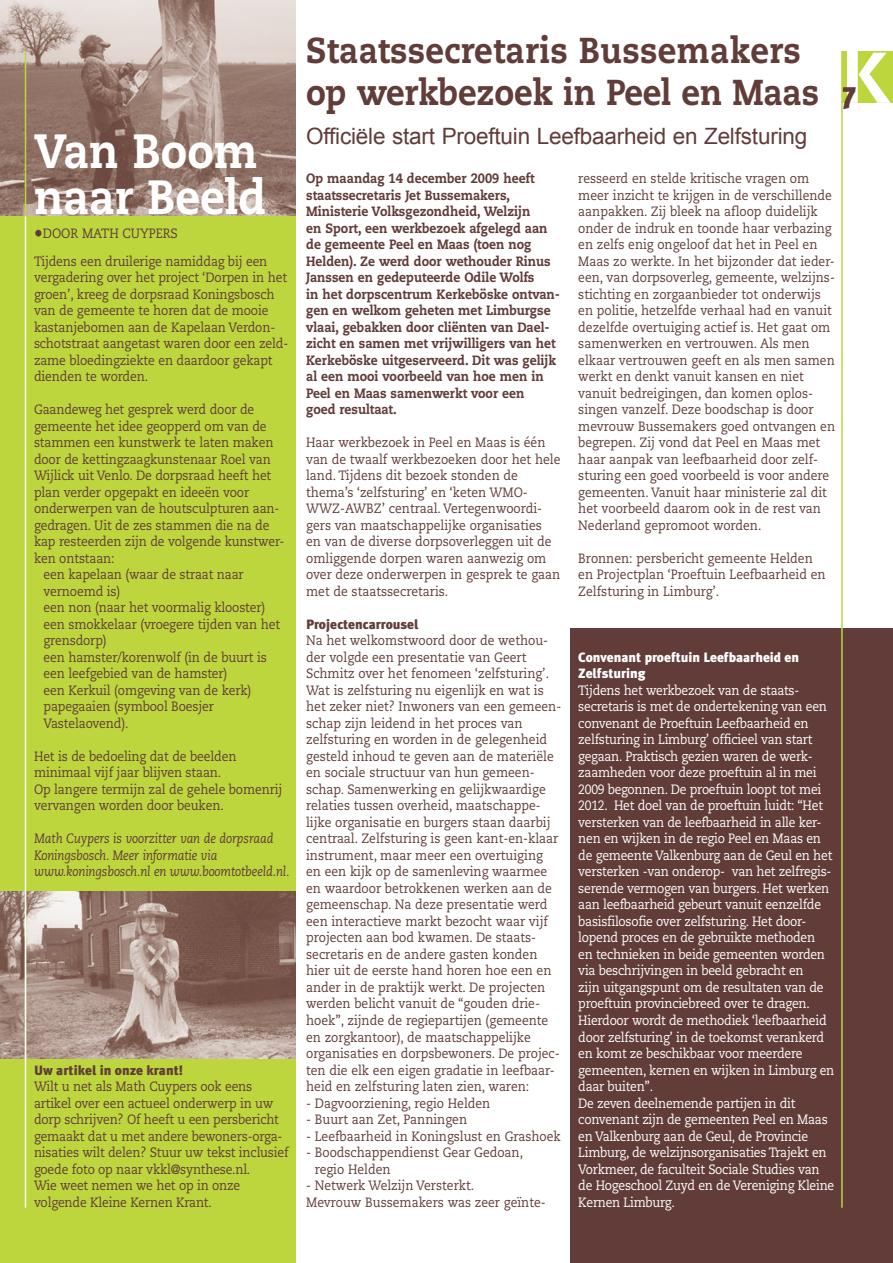
<style>
.page{position:relative;width:893px;height:1263px;background:#fff}
.page>*{position:absolute;margin:0;border:0;box-sizing:border-box;transform-origin:0 0}
.t1{font:500 99px "Meta Plus";color:#fff}
._7__kop{font:800 48px/46.5px "Caecilia LT Std";color:#fff;scale:.9 1}
._7__kop-2{font:800 36px/42px "Caecilia LT Std";letter-spacing:.01em;color:#613c38;scale:.9 1}
.t2{font:900 30px "Meta Plus";color:#613c38}
.Kop_2{font:22.5px "Arial";letter-spacing:-.01em;color:#613c38}
._1__Tekst{font:13.5px/16.5px "Caecilia LT Std";color:#613c38;scale:.9 1}
._1__Tekst-2{font:13.5px/16.5px "Caecilia LT Std";letter-spacing:-.02em;color:#fff;scale:.9 1}
._3__intro{font:800 13.5px/16.5px "Caecilia LT Std";color:#613c38;scale:.9 1}
._1__Tekst-3{font:italic 13.5px/16.5px "Caecilia LT Std";letter-spacing:-.01em;color:#613c38;scale:.9 1}
._2__tussenkop{font:900 13.5px/16.5px "Meta Plus";color:#fff}
._2__tussenkop-2{font:900 13.5px "Meta Plus";color:#613c38}
.s1{font-size:19.5px}
.s2{color:#bdd63e}
</style>
<div class="page">
<div style="left:842px;top:51px;width:51px;height:52px;background:#bdd63e"></div>
<div style="left:0;top:0;width:295px;height:1263px;background:#bdd63e"></div>
<div style="left:570px;top:629px;width:323px;height:634px;background:#613c38"></div>
<img style="left:0;top:0;width:295px;height:216px">
<hr style="left:841px;top:51px;width:2px;height:1157px;background:#bdd63e">
<img style="left:0;top:891px;width:295px;height:167px">
<hr style="left:25px;top:51px;width:1px;height:1157px;background:#bdd63e">
<hr style="left:25px;top:216px;width:1px;height:992px;background:#fff">
<p class="_7__kop" style="left:34px;top:128px;width:260px">Van Boom naar Beeld</p>
<p class="_1__Tekst" style="left:34px;top:225px;width:31px"><span class="s1">•</span>Door</p>
<p class="_1__Tekst" style="left:82px;top:225px;width:23px">Math</p>
<p class="_1__Tekst" style="left:122px;top:225px;width:38px">Cuypers</p>
<p class="_1__Tekst" style="left:34px;top:253px;width:284px">Tijdens een druilerige namiddag bij een vergadering over het project ‘Dorpen in het groen’, kreeg de dorpsraad Koningsbosch van de gemeente te horen dat de mooie kastanjebomen aan de Kapelaan Verdon&shy;schotstraat aangetast waren door een zeld&shy;zame bloedingziekte en daardoor gekapt dienden te worden.</p>
<p class="_1__Tekst" style="left:34px;top:402px;width:280px">Gaandeweg het gesprek werd door de gemeente het idee geopperd om van de stammen een kunstwerk te laten maken door de kettingzaagkunstenaar Roel van Wijlick uit Venlo. De dorpsraad heeft het plan verder opgepakt en ideeën voor onderwerpen van de houtsculpturen aan&shy;gedragen. Uit de zes stammen die na de kap resteerden zijn de volgende kunstwer&shy;ken ontstaan:</p>
<p class="_1__Tekst" style="left:44px;top:567px;width:224px;text-indent:-10px"><span class="s2">•</span> een kapelaan (waar de straat naar vernoemd is)</p>
<p class="_1__Tekst" style="left:34px;top:600px;width:259px"><span class="s2">•</span> een non (naar het voormalig klooster)</p>
<p class="_1__Tekst" style="left:44px;top:616px;width:264px;text-indent:-10px"><span class="s2">•</span> een smokkelaar (vroegere tijden van het grensdorp)</p>
<p class="_1__Tekst" style="left:44px;top:649px;width:250px;text-indent:-10px"><span class="s2">•</span> een hamster/korenwolf (in de buurt is een leefgebied van de hamster)</p>
<p class="_1__Tekst" style="left:34px;top:682px;width:243px"><span class="s2">•</span> een Kerkuil (omgeving van de kerk)</p>
<p class="_1__Tekst" style="left:44px;top:699px;width:191px;text-indent:-10px"><span class="s2">•</span> papegaaien (symbool Boesjer<br>Vastelaovend).</p>
<p class="_1__Tekst" style="left:34px;top:748px;width:277px">Het is de bedoeling dat de beelden minimaal vijf jaar blijven staan.<br>Op langere termijn zal de gehele bomenrij vervangen worden door beuken.</p>
<p class="_1__Tekst-3" style="left:34px;top:831px;width:285px">Math Cuypers is voorzitter van de dorpsraad<br>Koningsbosch. Meer informatie via www.koningsbosch.nl en www.boomtotbeeld.nl.</p>
<p class="_2__tussenkop-2" style="left:34px;top:1062px;width:151px">Uw artikel in onze krant!</p>
<p class="_1__Tekst" style="left:34px;top:1078px;width:284px">Wilt u net als Math Cuypers ook eens artikel over een actueel onderwerp in uw dorp schrijven? Of heeft u een persbericht gemaakt dat u met andere bewoners-orga&shy;nisaties wilt delen? Stuur uw tekst inclusief goede foto op naar vkkl@synthese.nl.<br>Wie weet nemen we het op in onze volgende Kleine Kernen Krant.</p>
<p class="t1" style="left:839px;top:11px;width:52px">k</p>
<p class="_7__kop-2" style="left:306px;top:29px;width:571px">Staatssecretaris Bussemakers op werkbezoek in Peel en Maas</p>
<p class="Kop_2" style="left:306px;top:121px;width:503px">Officiële start Proeftuin Leefbaarheid en Zelfsturing</p>
<p class="_1__Tekst" style="left:578px;top:171px;width:287px">resseerd en stelde kritische vragen om meer inzicht te krijgen in de verschillende aanpakken. Zij bleek na afloop duidelijk onder de indruk en toonde haar verbazing en zelfs enig ongeloof dat het in Peel en Maas zo werkte. In het bijzonder dat ieder&shy;een, van dorpsoverleg, gemeente, welzijns&shy;stichting en zorgaanbieder tot onderwijs en politie, hetzelfde verhaal had en vanuit dezelfde overtuiging actief is. Het gaat om samenwerken en vertrouwen. Als men elkaar vertrouwen geeft en als men samen werkt en denkt vanuit kansen en niet vanuit bedreigingen, dan komen oplos&shy;singen vanzelf. Deze boodschap is door mevrouw Bussemakers goed ontvangen en begrepen. Zij vond dat Peel en Maas met haar aanpak van leefbaarheid door zelf&shy;sturing een goed voorbeeld is voor andere gemeenten. Vanuit haar ministerie zal dit het voorbeeld daarom ook in de rest van Nederland gepromoot worden.</p>
<p class="_1__Tekst" style="left:578px;top:550px;width:276px">Bronnen: persbericht gemeente Helden en Projectplan ‘Proeftuin Leefbaarheid en<br>Zelfsturing in Limburg’.</p>
<p class="t2" style="left:843px;top:75px;width:14px">7</p>
<p class="_3__intro" style="left:306px;top:170px;width:284px">Op maandag 14 december 2009 heeft staatssecretaris Jet Bussemakers, Ministerie Volksgezondheid, Welzijn<br>en Sport, een werkbezoek afgelegd aan de gemeente Peel en Maas (toen nog Helden). Ze werd door wethouder Rinus Janssen en gedeputeerde Odile Wolfs<br>in het dorpscentrum Kerkeböske ontvan&shy;gen en welkom geheten met Limburgse vlaai, gebakken door cliënten van Dael&shy;zicht en samen met vrijwilligers van het Kerkeböske uitgeserveerd. Dit was gelijk al een mooi voorbeeld van hoe men in Peel en Maas samenwerkt voor een<br>goed resultaat.</p>
<p class="_1__Tekst" style="left:306px;top:435px;width:284px">Haar werkbezoek in Peel en Maas is één van de twaalf werkbezoeken door het hele land. Tijdens dit bezoek stonden de thema’s ‘zelfsturing’ en ‘keten WMO-WWZ-AWBZ’ centraal. Vertegenwoordi&shy;gers van maatschappelijke organisaties<br>en van de diverse dorpsoverleggen uit de omliggende dorpen waren aanwezig om over deze onderwerpen in gesprek te gaan met de staatssecretaris.</p>
<p class="_2__tussenkop-2" style="left:306px;top:616px;width:114px">Projectencarrousel</p>
<p class="_1__Tekst" style="left:306px;top:633px;width:285px">Na het welkomstwoord door de wethou&shy;der volgde een presentatie van Geert Schmitz over het fenomeen ‘zelfsturing’.<br>Wat is zelfsturing nu eigenlijk en wat is het zeker niet? Inwoners van een gemeen&shy;schap zijn leidend in het proces van zelfsturing en worden in de gelegenheid gesteld inhoud te geven aan de materiële en sociale structuur van hun gemeen&shy;schap. Samenwerking en gelijkwaardige relaties tussen overheid, maatschappe&shy;lijke organisatie en burgers staan daarbij centraal. Zelfsturing is geen kant-en-klaar instrument, maar meer een overtuiging<br>en een kijk op de samenleving waarmee en waardoor betrokkenen werken aan de gemeenschap. Na deze presentatie werd een interactieve markt bezocht waar vijf projecten aan bod kwamen. De staats&shy;secretaris en de andere gasten konden hier uit de eerste hand horen hoe een en ander in de praktijk werkt. De projecten werden belicht vanuit de “gouden drie&shy;hoek”, zijnde de regiepartijen (gemeente en zorgkantoor), de maatschappelijke organisaties en dorpsbewoners. De projec&shy;ten die elk een eigen gradatie in leefbaar&shy;heid en zelfsturing laten zien, waren:</p>
<p class="_1__Tekst" style="left:306px;top:1095px;width:206px">- Dagvoorziening, regio Helden</p>
<p class="_1__Tekst" style="left:306px;top:1111px;width:180px">- Buurt aan Zet, Panningen</p>
<p class="_1__Tekst" style="left:306px;top:1128px;width:284px">- Leefbaarheid in Koningslust en Grashoek</p>
<p class="_1__Tekst" style="left:315px;top:1144px;width:233px;text-indent:-9px">- Boodschappendienst Gear Gedoan, regio Helden</p>
<p class="_1__Tekst" style="left:306px;top:1177px;width:188px">- Netwerk Welzijn Versterkt.</p>
<p class="_1__Tekst" style="left:306px;top:1194px;width:268px">Mevrouw Bussemakers was zeer geïnte-</p>
<p class="_2__tussenkop" style="left:578px;top:649px;width:222px">Convenant proeftuin Leefbaarheid en<br>Zelfsturing</p>
<p class="_1__Tekst-2" style="left:578px;top:682px;width:286px">Tijdens het werkbezoek van de staats&shy;secretaris is met de ondertekening van een convenant de Proeftuin Leefbaarheid en zelfsturing in Limburg’ officieel van start gegaan. Praktisch gezien waren de werk&shy;zaamheden voor deze proeftuin al in mei 2009 begonnen. De proeftuin loopt tot mei 2012. Het doel van de proeftuin luidt: “Het versterken van de leefbaarheid in alle ker&shy;nen en wijken in de regio Peel en Maas en de gemeente Valkenburg aan de Geul en het versterken -van onderop- van het zelfregis&shy;serende vermogen van burgers. Het werken aan leefbaarheid gebeurt vanuit eenzelfde basisfilosofie over zelfsturing. Het door&shy;lopend proces en de gebruikte methoden<br>en technieken in beide gemeenten worden via beschrijvingen in beeld gebracht en<br>zijn uitgangspunt om de resultaten van de proeftuin provinciebreed over te dragen.<br>Hierdoor wordt de methodiek ‘leefbaarheid door zelfsturing’ in de toekomst verankerd en komt ze beschikbaar voor meerdere gemeenten, kernen en wijken in Limburg en daar buiten”.</p>
<p class="_1__Tekst-2" style="left:578px;top:1095px;width:286px">De zeven deelnemende partijen in dit convenant zijn de gemeenten Peel en Maas en Valkenburg aan de Geul, de Provincie Limburg, de welzijnsorganisaties Trajekt en Vorkmeer, de faculteit Sociale Studies van de Hogeschool Zuyd en de Vereniging Kleine Kernen Limburg.</p>
</div>
